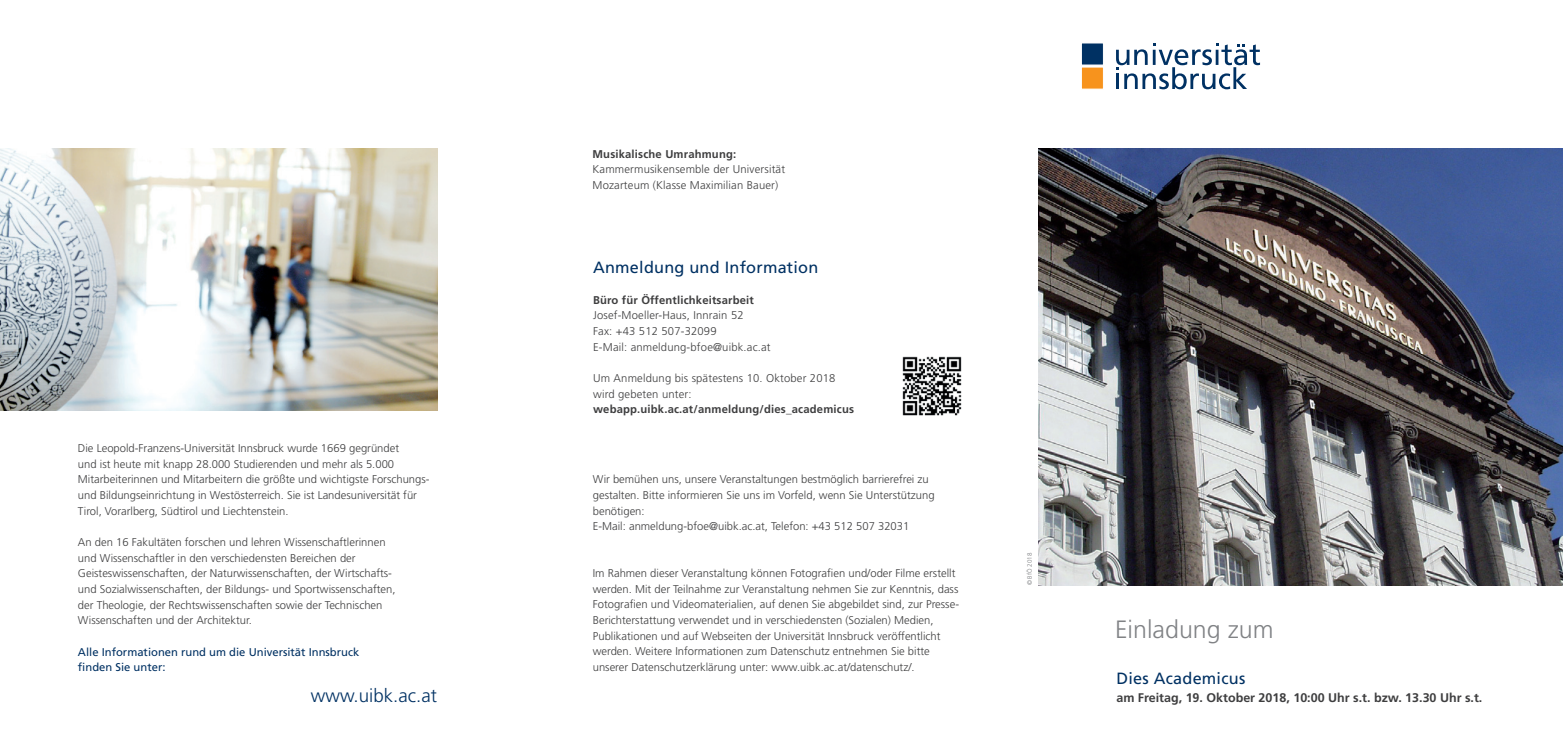
<style>
.page{position:relative;width:1563px;height:745px;background:#fff}
.page>*{position:absolute;margin:0;border:0;box-sizing:border-box;transform-origin:0 0}
.t1{font:300 25px "Frutiger";color:#808285}
.t2{font:300 18.75px "Frutiger";color:#003163}
.t3{font:16.25px "Frutiger";letter-spacing:.015em;color:#003163}
.t4{font:700 12.5px "Frutiger";color:#3e3e3f}
.t5{font:300 11.25px/15.6px "Frutiger";color:#3e3e3f}
.t6{font:700 11.25px "Frutiger";letter-spacing:.015em;color:#3e3e3f}
.t7{font:11.25px/15.6px "Frutiger";color:#003163}
.t8{font:300 6.25px "Frutiger";color:#787a7d}
</style>
<div class="page">
<img style="left:1038px;top:149px;width:525px;height:436px">
<img style="left:0;top:149px;width:437px;height:261px">
<svg style="left:1081px;top:43px;width:22px;height:46px"></svg>
<svg style="left:1116px;top:43px;width:144px;height:46px"></svg>
<img style="left:902px;top:356px;width:60px;height:60px">
<p class="t5" style="left:78px;top:440px;width:353px">Die Leopold-Franzens-Universität Innsbruck wurde 1669 gegründet<br>und ist heute mit knapp 28.000 Studierenden und mehr als 5.000<br>Mitarbeiterinnen und Mitarbeitern die größte und wichtigste Forschungs&shy;und Bildungseinrichtung in Westösterreich. Sie ist Landesuniversität für Tirol, Vorarlberg, Südtirol und Liechtenstein.</p>
<p class="t5" style="left:78px;top:534px;width:319px">An den 16 Fakultäten forschen und lehren Wissenschaftlerinnen und Wissenschaftler in den verschiedensten Bereichen der Geisteswissenschaften, der Naturwissenschaften, der Wirtschafts&shy;und Sozialwissenschaften, der Bildungs- und Sportwissenschaften, der Theologie, der Rechtswissenschaften sowie der Technischen Wissenschaften und der Architektur.</p>
<p class="t7" style="left:78px;top:643px;width:283px">Alle Informationen rund um die Universität Innsbruck finden Sie unter:</p>
<h2 class="t2" style="left:311px;top:684px;width:128px">www.uibk.ac.at</h2>
<p class="t6" style="left:592px;top:147px;width:145px">Musikalische Umrahmung:</p>
<p class="t5" style="left:592px;top:162px;width:194px">Kammermusikensemble der Universität<br>Mozarteum (Klasse Maximilian Bauer)</p>
<h3 class="t3" style="left:593px;top:257px;width:227px">Anmeldung und Information</h3>
<p class="t6" style="left:593px;top:293px;width:162px">Büro für Öffentlichkeitsarbeit</p>
<p class="t5" style="left:593px;top:307px;width:179px">Josef-Moeller-Haus, Innrain 52<br>Fax: +43 512 507-32099<br>E-Mail: anmeldung-bfoe@uibk.ac.at</p>
<p class="t5" style="left:593px;top:370px;width:244px">Um Anmeldung bis spätestens 10. Oktober 2018 wird gebeten unter:</p>
<p class="t6" style="left:593px;top:402px;width:262px">webapp.uibk.ac.at/anmeldung/dies_academicus</p>
<p class="t5" style="left:593px;top:471px;width:343px">Wir bemühen uns, unsere Veranstaltungen bestmöglich barrierefrei zu gestalten. Bitte informieren Sie uns im Vorfeld, wenn Sie Unterstützung benötigen:<br>E-Mail: anmeldung-bfoe@uibk.ac.at, Telefon: +43 512 507 32031</p>
<p class="t5" style="left:593px;top:565px;width:368px">Im Rahmen dieser Veranstaltung können Fotografien und/oder Filme erstellt werden. Mit der Teilnahme zur Veranstaltung nehmen Sie zur Kenntnis, dass Fotografien und Videomaterialien, auf denen Sie abgebildet sind, zur Presse-Berichterstattung verwendet und in verschiedensten (Sozialen) Medien, Publikationen und auf Webseiten der Universität Innsbruck veröffentlicht werden. Weitere Informationen zum Datenschutz entnehmen Sie bitte unserer Datenschutzerklärung unter: www.uibk.ac.at/datenschutz/.</p>
<p class="t8" style="left:1026px;top:585px;width:34px;rotate:-90deg">© BfÖ 2018</p>
<h1 class="t1" style="left:1115px;top:614px;width:160px">Einladung zum</h1>
<h3 class="t3" style="left:1116px;top:668px;width:130px">Dies Academicus</h3>
<p class="t4" style="left:1116px;top:690px;width:367px">am Freitag, 19. Oktober 2018, 10:00 Uhr s.t. bzw. 13.30 Uhr s.t.</p>
</div>
